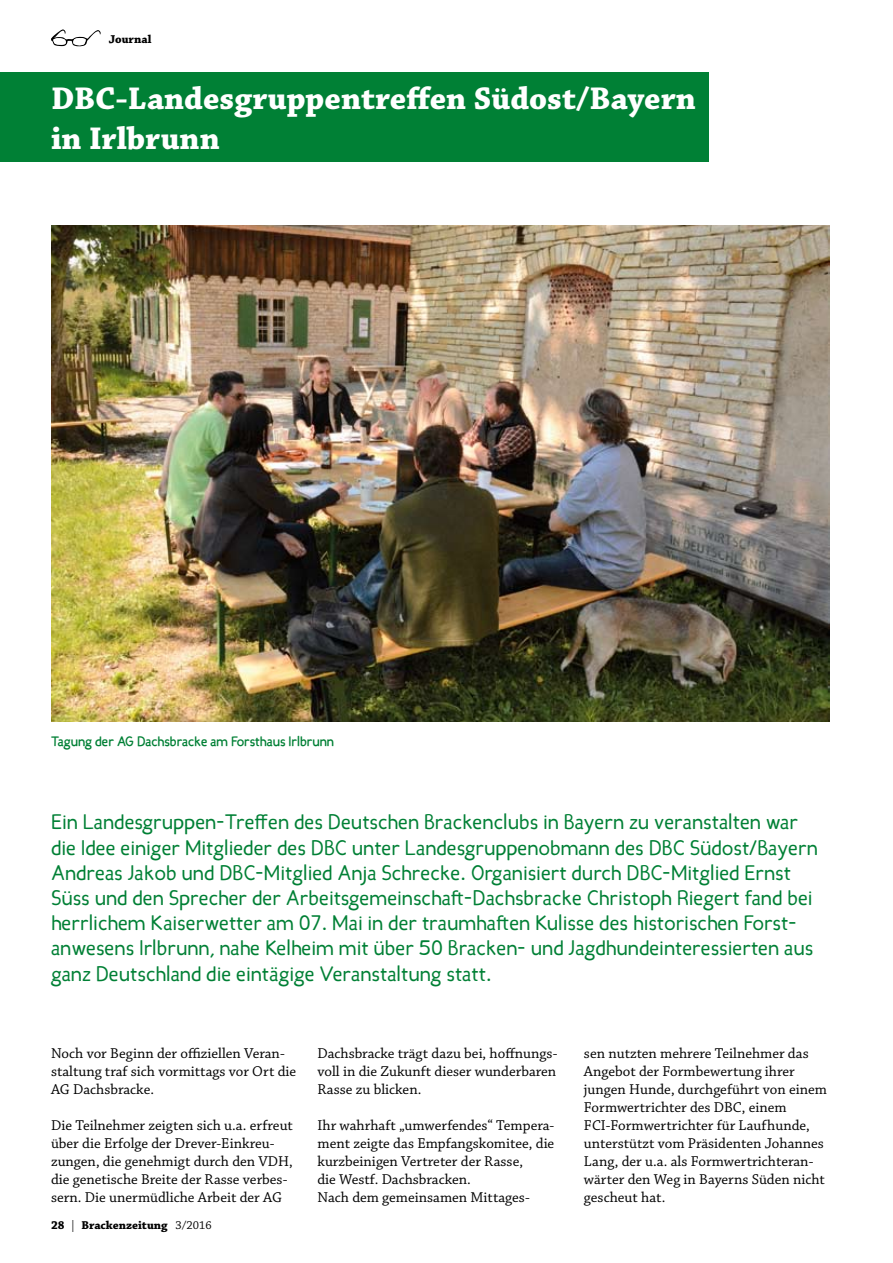
<style>
.page{position:relative;width:893px;height:1263px;background:#fff}
.page>*{position:absolute;margin:0;border:0;box-sizing:border-box;transform-origin:0 0}
.t1{font:700 33px/39.6px "Chaparral Pro";color:#fff}
.t2{font:21px/25.2px "Candela";color:#008035}
.t3{font:15px/18px "Chaparral Pro";color:#000}
.t4{font:700 13.5px "Candela";color:#008035}
.t5{font:700 12px "Chaparral Pro";color:#000}
.s1{font-weight:400}
</style>
<div class="page">
<svg style="left:51px;top:29px;width:50px;height:18px"></svg>
<div style="left:0;top:72px;width:709px;height:90px;background:#008035"></div>
<img style="left:51px;top:225px;width:778px;height:496px">
<p class="t5" style="left:109px;top:32px;width:44px">Journal</p>
<h1 class="t1" style="left:51px;top:80px;width:646px">DBC-Landesgruppentreffen Südost/Bayern in Irlbrunn</h1>
<p class="t4" style="left:51px;top:732px;width:285px">Tagung der AG Dachsbracke am Forsthaus Irlbrunn</p>
<p class="t2" style="left:51px;top:809px;width:768px">Ein Landesgruppen-Treffen des Deutschen Brackenclubs in Bayern zu veranstalten war die Idee einiger Mitglieder des DBC unter Landesgruppenobmann des DBC Südost/Bayern Andreas Jakob und DBC-Mitglied Anja Schrecke. Organisiert durch DBC-Mitglied Ernst Süss und den Sprecher der Arbeitsgemeinschaft-Dachsbracke Christoph Riegert fand bei herrlichem Kaiserwetter am 07. Mai in der traumhaften Kulisse des historischen Forst&shy;anwesens Irlbrunn, nahe Kelheim mit über 50 Bracken- und Jagdhundeinteressierten aus ganz Deutschland die eintägige Veranstaltung statt.</p>
<p class="t3" style="left:51px;top:1045px;width:247px">Noch vor Beginn der offiziellen Veran&shy;staltung traf sich vormittags vor Ort die<br>AG Dachsbracke.</p>
<p class="t3" style="left:51px;top:1117px;width:243px">Die Teilnehmer zeigten sich u.a. erfreut über die Erfolge der Drever-Einkreu&shy;zungen, die genehmigt durch den VDH, die genetische Breite der Rasse verbes&shy;sern. Die unermüdliche Arbeit der AG</p>
<p class="t5" style="left:51px;top:1218px;width:162px">28 <span class="s1">|</span> Brackenzeitung <span class="s1">3/2016</span></p>
<p class="t3" style="left:317px;top:1045px;width:241px;text-align:justify">Dachsbracke trägt dazu bei, hoffnungs&shy;voll in die Zukunft dieser wunderbaren Rasse zu blicken.</p>
<p class="t3" style="left:317px;top:1117px;width:238px">Ihr wahrhaft „umwerfendes“ Tempera&shy;ment zeigte das Empfangskomitee, die kurzbeinigen Vertreter der Rasse,<br>die Westf. Dachsbracken.<br>Nach dem gemeinsamen Mittages-</p>
<p class="t3" style="left:584px;top:1045px;width:244px">sen nutzten mehrere Teilnehmer das Angebot der Formbewertung ihrer jungen Hunde, durchgeführt von einem Formwertrichter des DBC, einem FCI-Formwertrichter für Laufhunde, unterstützt vom Präsidenten Johannes Lang, der u.a. als Formwertrichteran&shy;wärter den Weg in Bayerns Süden nicht gescheut hat.</p>
</div>
